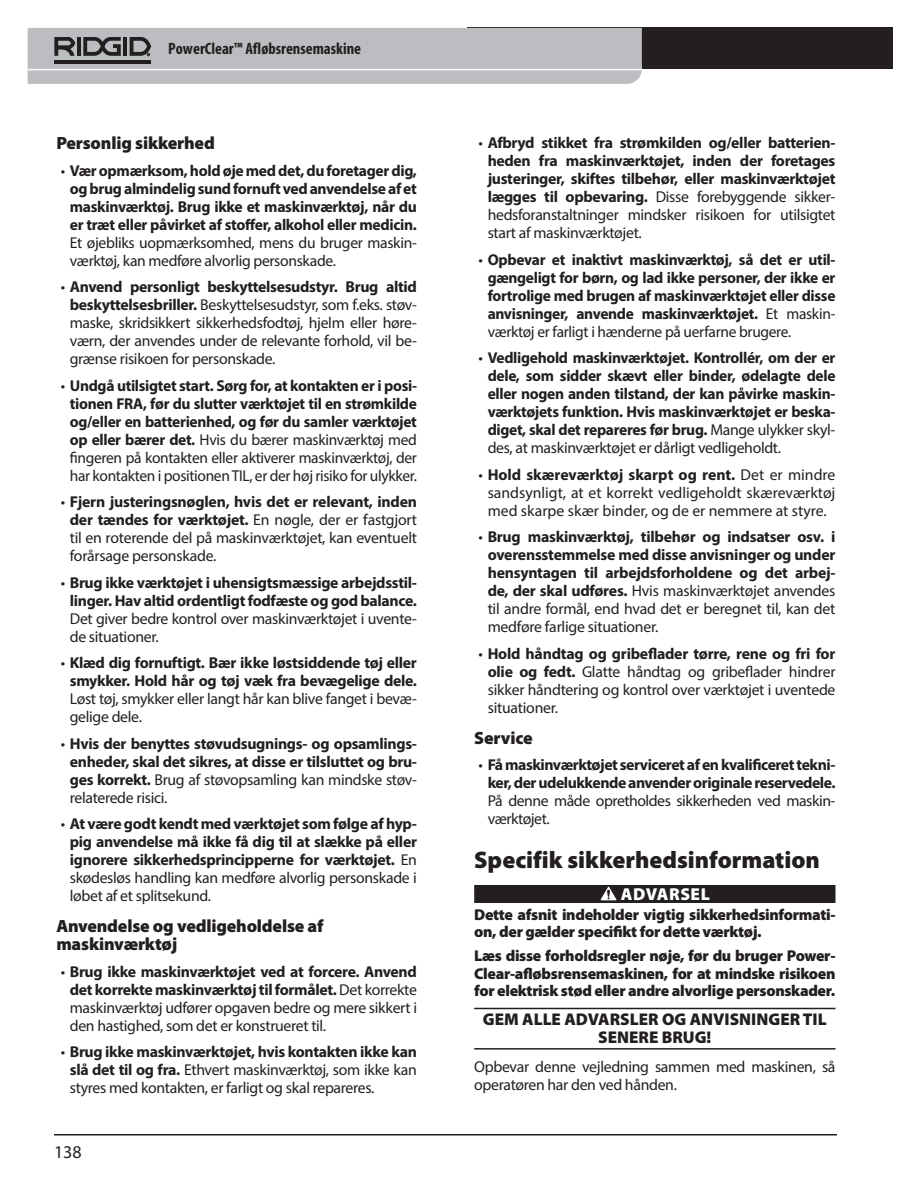
<style>
.page{position:relative;width:918px;height:1188px;background:#fff}
.page>*{position:absolute;margin:0;border:0;box-sizing:border-box;transform-origin:0 0}
.Heading_1{font:900 24px "Myriad Pro";color:#231f20}
.t1{font:18px "Myriad Pro";color:#231f20}
.Heading_2{font:900 17.7px/18px "Myriad Pro";letter-spacing:-.01em;color:#231f20}
.Warning_Head{font:900 17.4px "Myriad Pro";letter-spacing:.03em;color:#fff}
.SaveThese_lnstructio{font:900 16.95px/18px "Myriad Pro";color:#231f20;text-align:center}
.t2{font:700 condensed 16.5px "Myriad Pro";color:#231f20}
.Body-indent_bullet{font:700 15.75px/18px "Myriad Pro";letter-spacing:-.02em;color:#231f20;text-align:justify}
.Body-indent_bullet-2{font:15.75px/18px "Myriad Pro";letter-spacing:-.015em;color:#231f20;text-align:justify}
.Warning_Text{font:900 15.75px/17.2px "Myriad Pro";letter-spacing:-.02em;color:#231f20}
.Body_Text{font:15.75px/18px "Myriad Pro";letter-spacing:-.02em;color:#231f20}
.s1{font-weight:400}
.s2{font-weight:700}
</style>
<div class="page">
<div style="left:474px;top:885px;width:361px;height:18px;background:#231f20"></div>
<hr style="left:474px;top:1008px;width:361px;height:1px;background:#231f20">
<hr style="left:474px;top:1048px;width:361px;height:2px;background:#231f20">
<svg style="left:601px;top:887px;width:16px;height:13px"></svg>
<div style="left:467px;top:28px;width:425px;height:41px;background:#231f20"></div>
<svg style="left:28px;top:28px;width:614px;height:56px;background:#b7b8bb"></svg>
<hr style="left:54px;top:1134px;width:783px;height:2px;background:#231f20">
<p class="t2" style="left:168px;top:38px;width:194px">PowerClear™ Afløbsrensemaskine</p>
<p class="Heading_2" style="left:56px;top:135px;width:160px">Personlig sikkerhed</p>
<p class="Body-indent_bullet" style="left:70px;top:161px;width:349px;text-indent:-9px"><span class="s1">•</span> Vær opmærksom, hold øje med det, du foretager dig, og brug almindelig sund fornuft ved anvendelse af et maskinværktøj. Brug ikke et maskinværktøj, når du er træt eller påvirket af stoffer, alkohol eller medicin.<br><span class="s1">Et øjebliks uopmærksomhed, mens du bruger maskin&shy;værktøj, kan medføre alvorlig personskade.</span></p>
<p class="Body-indent_bullet-2" style="left:70px;top:278px;width:349px;text-indent:-9px">• <span class="s2">Anvend personligt beskyttelsesudstyr. Brug altid beskyttelsesbriller.</span> Beskyttelsesudstyr, som f.eks. støv&shy;maske, skridsikkert sikkerhedsfodtøj, hjelm eller høre&shy;værn, der anvendes under de relevante forhold, vil be&shy;grænse risikoen for personskade.</p>
<p class="Body-indent_bullet" style="left:61px;top:376px;width:358px;text-align:center"><span class="s1">•</span> Undgå utilsigtet start. Sørg for, at kontakten er i posi&shy;tionen FRA, før du slutter værktøjet til en strømkilde og/eller en batterienhed, og før du samler værktøjet op eller bærer det. <span class="s1">Hvis du bærer maskinværktøj med fingeren på kontakten eller aktiverer maskinværktøj, der har kontakten i positionen TIL, er der høj risiko for ulykker.</span></p>
<p class="Body-indent_bullet-2" style="left:70px;top:493px;width:349px;text-indent:-9px">• <span class="s2">Fjern justeringsnøglen, hvis det er relevant, inden der tændes for værktøjet.</span> En nøgle, der er fastgjort til en roterende del på maskinværktøjet, kan eventuelt forårsage personskade.</p>
<p class="Body-indent_bullet" style="left:70px;top:573px;width:349px;text-indent:-9px"><span class="s1">•</span> Brug ikke værktøjet i uhensigtsmæssige arbejdsstil&shy;linger. Hav altid ordentligt fodfæste og god balance.<br><span class="s1">Det giver bedre kontrol over maskinværktøjet i uvente&shy;de situationer.</span></p>
<p class="Body-indent_bullet" style="left:70px;top:654px;width:349px;text-indent:-9px"><span class="s1">•</span> Klæd dig fornuftigt. Bær ikke løstsiddende tøj eller smykker. Hold hår og tøj væk fra bevægelige dele.<br><span class="s1">Løst tøj, smykker eller langt hår kan blive fanget i bevæ&shy;gelige dele.</span></p>
<p class="Body-indent_bullet" style="left:70px;top:734px;width:349px;text-indent:-9px"><span class="s1">•</span> Hvis der benyttes støvudsugnings- og opsamlings&shy;enheder, skal det sikres, at disse er tilsluttet og bru&shy;ges korrekt. <span class="s1">Brug af støvopsamling kan mindske støv&shy;relaterede risici.</span></p>
<p class="Body-indent_bullet" style="left:70px;top:815px;width:349px;text-indent:-9px"><span class="s1">•</span> At være godt kendt med værktøjet som følge af hyp&shy;pig anvendelse må ikke få dig til at slække på eller ignorere sikkerhedsprincipperne for værktøjet. <span class="s1">En skødesløs handling kan medføre alvorlig personskade i løbet af et splitsekund.</span></p>
<p class="Heading_2" style="left:56px;top:917px;width:269px">Anvendelse og vedligeholdelse af maskinværktøj</p>
<p class="Body-indent_bullet-2" style="left:70px;top:962px;width:349px;text-indent:-9px">• <span class="s2">Brug ikke maskinværktøjet ved at forcere. Anvend det korrekte maskinværktøj til formålet.</span> Det korrekte maskinværktøj udfører opgaven bedre og mere sikkert i den hastighed, som det er konstrueret til.</p>
<p class="Body-indent_bullet-2" style="left:70px;top:1043px;width:349px;text-indent:-9px">• <span class="s2">Brug ikke maskinværktøjet, hvis kontakten ikke kan slå det til og fra.</span> Ethvert maskinværktøj, som ikke kan styres med kontakten, er farligt og skal repareres.</p>
<p class="t1" style="left:54px;top:1140px;width:29px">138</p>
<p class="Body-indent_bullet" style="left:488px;top:134px;width:349px;text-indent:-9px"><span class="s1">•</span> Afbryd stikket fra strømkilden og/eller batterien&shy;heden fra maskinværktøjet, inden der foretages justeringer, skiftes tilbehør, eller maskinværktøjet lægges til opbevaring. <span class="s1">Disse forebyggende sikker&shy;hedsforanstaltninger mindsker risikoen for utilsigtet start af maskinværktøjet.</span></p>
<p class="Body-indent_bullet" style="left:488px;top:250px;width:349px;text-indent:-9px"><span class="s1">•</span> Opbevar et inaktivt maskinværktøj, så det er util&shy;gængeligt for børn, og lad ikke personer, der ikke er fortrolige med brugen af maskinværktøjet eller disse anvisninger, anvende maskinværktøjet. <span class="s1">Et maskin&shy;værktøj er farligt i hænderne på uerfarne brugere.</span></p>
<p class="Body-indent_bullet" style="left:488px;top:349px;width:349px;text-indent:-9px"><span class="s1">•</span> Vedligehold maskinværktøjet. Kontrollér, om der er dele, som sidder skævt eller binder, ødelagte dele eller nogen anden tilstand, der kan påvirke maskin&shy;værktøjets funktion. Hvis maskinværktøjet er beska&shy;diget, skal det repareres før brug. <span class="s1">Mange ulykker skyl&shy;des, at maskinværktøjet er dårligt vedligeholdt.</span></p>
<p class="Body-indent_bullet-2" style="left:479px;top:465px;width:358px;text-align:center">• <span class="s2">Hold skæreværktøj skarpt og rent.</span> Det er mindre sandsynligt, at et korrekt vedligeholdt skæreværktøj med skarpe skær binder, og de er nemmere at styre.</p>
<p class="Body-indent_bullet" style="left:488px;top:528px;width:349px;text-indent:-9px"><span class="s1">•</span> Brug maskinværktøj, tilbehør og indsatser osv. i overensstemmelse med disse anvisninger og under hensyntagen til arbejdsforholdene og det arbej&shy;de, der skal udføres. <span class="s1">Hvis maskinværktøjet anvendes til andre formål, end hvad det er beregnet til, kan det medføre farlige situationer.</span></p>
<p class="Body-indent_bullet-2" style="left:488px;top:644px;width:349px;text-indent:-9px">• <span class="s2">Hold håndtag og gribeflader tørre, rene og fri for olie og fedt.</span> Glatte håndtag og gribeflader hindrer sikker håndtering og kontrol over værktøjet i uventede situationer.</p>
<p class="Heading_2" style="left:474px;top:729px;width:60px">Service</p>
<p class="Body-indent_bullet" style="left:488px;top:755px;width:349px;text-indent:-9px"><span class="s1">•</span> Få maskinværktøjet serviceret af en kvalificeret tekni&shy;ker, der udelukkende anvender originale reservedele.<br><span class="s1">På denne måde opretholdes sikkerheden ved maskin&shy;værktøjet.</span></p>
<p class="Heading_1" style="left:474px;top:846px;width:347px">Specifik sikkerhedsinformation</p>
<p class="Warning_Head" style="left:621px;top:884px;width:90px">ADVARSEL</p>
<p class="Warning_Text" style="left:474px;top:906px;width:363px">Dette afsnit indeholder vigtig sikkerhedsinformati&shy;on, der gælder specifikt for dette værktøj.</p>
<p class="Warning_Text" style="left:474px;top:948px;width:363px;text-align:justify">Læs disse forholdsregler nøje, før du bruger Power-Clear-afløbsrensemaskinen, for at mindske risikoen for elektrisk stød eller andre alvorlige personskader.</p>
<p class="SaveThese_lnstructio" style="left:483px;top:1010px;width:345px">GEM ALLE ADVARSLER OG ANVISNINGER TIL<br>SENERE BRUG!</p>
<p class="Body_Text" style="left:474px;top:1057px;width:363px">Opbevar denne vejledning sammen med maskinen, så operatøren har den ved hånden.</p>
</div>
